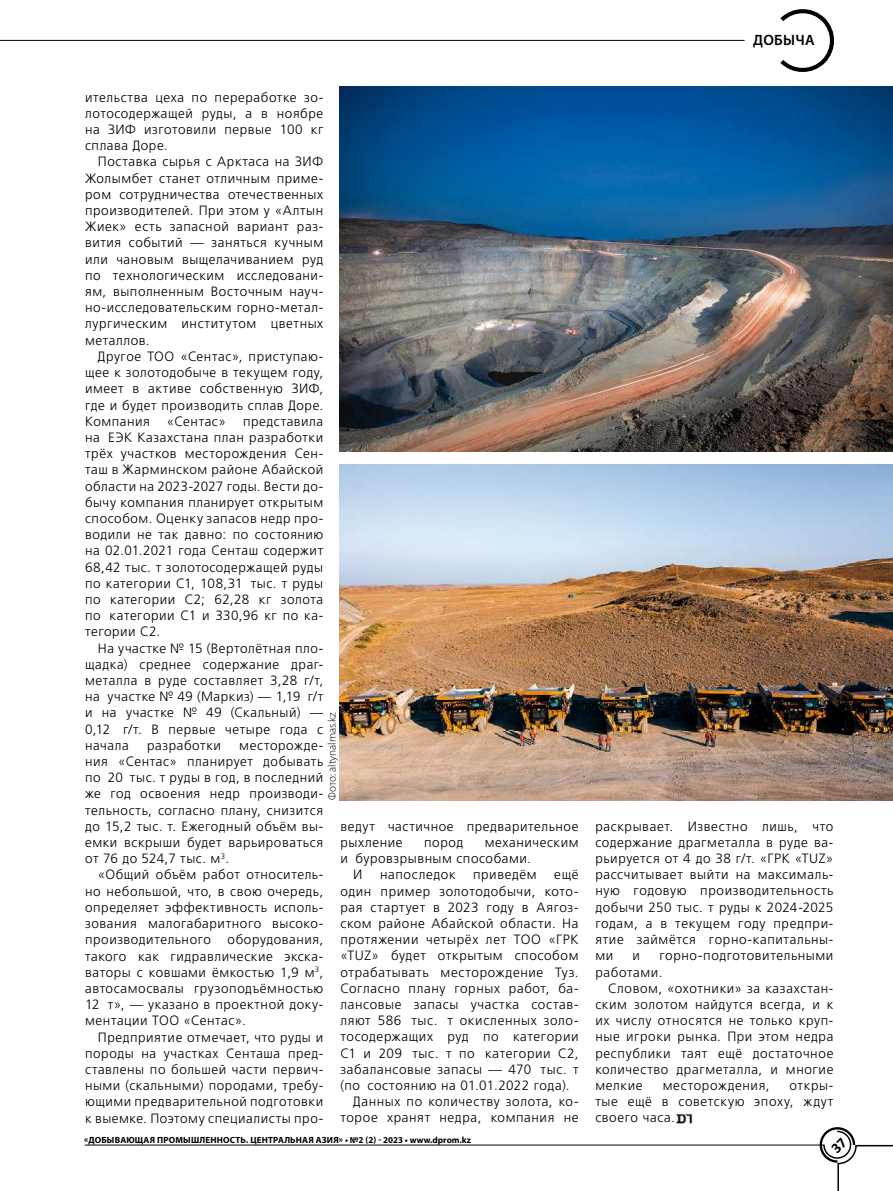
<style>
.page{position:relative;width:893px;height:1191px;background:#fff}
.page>*{position:absolute;margin:0;border:0;box-sizing:border-box;transform-origin:0 0}
.t1{font:600 15px "Myriad Pro";letter-spacing:.015em;color:#000}
.t2{font:13.5px/16.2px "AG Foreigner Light C";letter-spacing:.04em;color:#000;text-align:justify}
.t3{font:300 11.25px "Myriad Pro";color:#000}
.t4{font:700 9px "Myriad Pro";letter-spacing:.02em;color:#000}
</style>
<div class="page">
<hr style="left:85px;top:1144px;width:739px;height:1px;background:#000">
<hr style="left:0;top:40px;width:745px;height:1px;background:#000">
<svg style="left:780px;top:9px;width:54px;height:63px"></svg>
<img style="left:674px;top:1113px;width:19px;height:10px">
<img style="left:339px;top:86px;width:554px;height:365px">
<img style="left:339px;top:464px;width:554px;height:336px">
<svg style="left:820px;top:1127px;width:73px;height:64px"></svg>
<p class="t1" style="left:753px;top:31px;width:63px">ДОБЫЧА</p>
<p class="t2" style="left:85px;top:89px;width:240px">ительства цеха по переработке зо&shy;лотосодержащей руды, а в ноябре на ЗИФ изготовили первые 100 кг сплава Доре.</p>
<p class="t2" style="left:85px;top:154px;width:240px;text-indent:13px">Поставка сырья с Арктаса на ЗИФ Жолымбет станет отличным приме&shy;ром сотрудничества отечественных производителей. При этом у «Алтын Жиек» есть запасной вариант раз&shy;вития событий — заняться кучным или чановым выщелачиванием руд по технологическим исследовани&shy;ям, выполненным Восточным науч&shy;но-исследовательским горно-метал&shy;лургическим институтом цветных металлов.</p>
<p class="t2" style="left:85px;top:348px;width:240px;text-indent:13px">Другое ТОО «Сентас», приступаю&shy;щее к золотодобыче в текущем году, имеет в активе собственную ЗИФ, где и будет производить сплав Доре.<br>Компания</p>
<p class="t2" style="left:167px;top:413px;width:60px">«Сентас»</p>
<p class="t2" style="left:85px;top:413px;width:240px;text-indent:158px">представила на ЕЭК Казахстана план разработки трёх участков месторождения Сен&shy;таш в Жарминском районе Абайской области на 2023-2027 годы. Вести до&shy;бычу компания планирует открытым способом. Оценку запасов недр про&shy;водили не так давно: по состоянию на 02.01.2021 года Сенташ содержит 68,42 тыс. т золотосодержащей руды по категории С1, 108,31 тыс. т руды по категории С2; 62,28 кг золота по категории С1 и 330,96 кг по ка&shy;тегории С2.</p>
<p class="t2" style="left:85px;top:640px;width:240px;text-indent:13px">На участке № 15 (Вертолётная пло&shy;щадка) среднее содержание драг&shy;металла в руде составляет 3,28 г/т, на участке № 49 (Маркиз) — 1,19 г/т и на участке № 49 (Скальный) — 0,12 г/т. В первые четыре года с начала</p>
<p class="t3" style="left:326px;top:800px;width:89px;rotate:-90deg">Фото: altynalmas.kz</p>
<p class="t2" style="left:147px;top:737px;width:76px">разработки</p>
<p class="t2" style="left:85px;top:737px;width:240px;text-indent:154px">месторожде&shy;ния «Сентас» планирует добывать по 20 тыс. т руды в год, в последний же год освоения недр производи&shy;тельность, согласно плану, снизится до 15,2 тыс. т. Ежегодный объём вы&shy;емки вскрыши будет варьироваться от 76 до 524,7 тыс. м<sup>3</sup>.</p>
<p class="t2" style="left:85px;top:867px;width:240px;text-indent:13px">«Общий объём работ относитель&shy;но небольшой, что, в свою очередь, определяет эффективность исполь&shy;зования малогабаритного высоко&shy;производительного оборудования, такого как гидравлические экска&shy;ваторы с ковшами ёмкостью 1,9 м<sup>3</sup>, автосамосвалы грузоподъёмностью 12 т», — указано в проектной доку&shy;ментации ТОО «Сентас».</p>
<p class="t2" style="left:85px;top:1029px;width:240px;text-indent:13px">Предприятие отмечает, что руды и породы на участках Сенташа пред&shy;ставлены по большей части первич&shy;ными (скальными) породами, требу&shy;ющими предварительной подготовки к выемке. Поэтому специалисты про-</p>
<p class="t2" style="left:340px;top:818px;width:240px">ведут частичное предварительное рыхление</p>
<p class="t2" style="left:424px;top:834px;width:41px">пород</p>
<p class="t2" style="left:485px;top:834px;width:95px">механическим</p>
<p class="t2" style="left:340px;top:850px;width:192px">и буровзрывным способами.</p>
<p class="t2" style="left:353px;top:866px;width:11px">И</p>
<p class="t2" style="left:380px;top:866px;width:77px">напоследок</p>
<p class="t2" style="left:473px;top:866px;width:65px">приведём</p>
<p class="t2" style="left:554px;top:866px;width:26px">ещё</p>
<p class="t2" style="left:340px;top:883px;width:240px">один пример золотодобычи, кото-</p>
<p class="t2" style="left:340px;top:899px;width:240px">рая стартует в 2023 году в Аягоз-</p>
<p class="t2" style="left:340px;top:915px;width:240px">ском районе Абайской области. На</p>
<p class="t2" style="left:340px;top:931px;width:240px">протяжении четырёх лет ТОО «ГРК</p>
<p class="t2" style="left:340px;top:947px;width:240px">«TUZ» будет открытым способом</p>
<p class="t2" style="left:340px;top:964px;width:240px">отрабатывать месторождение Туз.</p>
<p class="t2" style="left:340px;top:980px;width:240px">Согласно плану горных работ, ба-</p>
<p class="t2" style="left:340px;top:996px;width:240px">лансовые запасы участка состав-</p>
<p class="t2" style="left:340px;top:1012px;width:240px">ляют 586 тыс. т окисленных золо-</p>
<p class="t2" style="left:340px;top:1028px;width:240px">тосодержащих руд по категории</p>
<p class="t2" style="left:340px;top:1045px;width:240px">С1 и 209 тыс. т по категории С2,</p>
<p class="t2" style="left:340px;top:1061px;width:240px">забалансовые запасы — 470 тыс. т</p>
<p class="t2" style="left:340px;top:1077px;width:231px">(по состоянию на 01.01.2022 года).</p>
<p class="t2" style="left:353px;top:1093px;width:227px">Данных по количеству золота, ко-</p>
<p class="t2" style="left:340px;top:1109px;width:240px">торое хранят недра, компания не</p>
<p class="t4" style="left:84px;top:1134px;width:388px">«ДОБЫВАЮЩАЯ ПРОМЫШЛЕННОСТЬ. ЦЕНТРАЛЬНАЯ АЗИЯ» • №2 (2) - 2023 • www.dprom.kz</p>
<p class="t2" style="left:595px;top:818px;width:240px">раскрывает. Известно лишь, что содержание драгметалла в руде ва&shy;рьируется от 4 до 38 г/т. «ГРК «TUZ» рассчитывает выйти на максималь&shy;ную годовую производительность добычи 250 тыс. т руды к 2024-2025 годам, а в текущем году предпри&shy;ятие займётся горно-капитальны&shy;ми</p>
<p class="t2" style="left:595px;top:947px;width:240px;text-indent:64px">горно-подготовительными работами.</p>
<p class="t2" style="left:595px;top:980px;width:240px;text-indent:13px">Словом, «охотники» за казахстан&shy;ским золотом найдутся всегда, и к их числу относятся не только круп&shy;ные игроки рынка. При этом недра республики таят ещё достаточное количество драгметалла, и многие мелкие</p>
<p class="t2" style="left:633px;top:947px;width:9px">и</p>
<p class="t2" style="left:595px;top:1077px;width:240px;text-indent:194px">откры&shy;тые ещё в советскую эпоху, ждут своего часа.</p>
<p class="t2" style="left:663px;top:1077px;width:108px">месторождения,</p>
</div>
